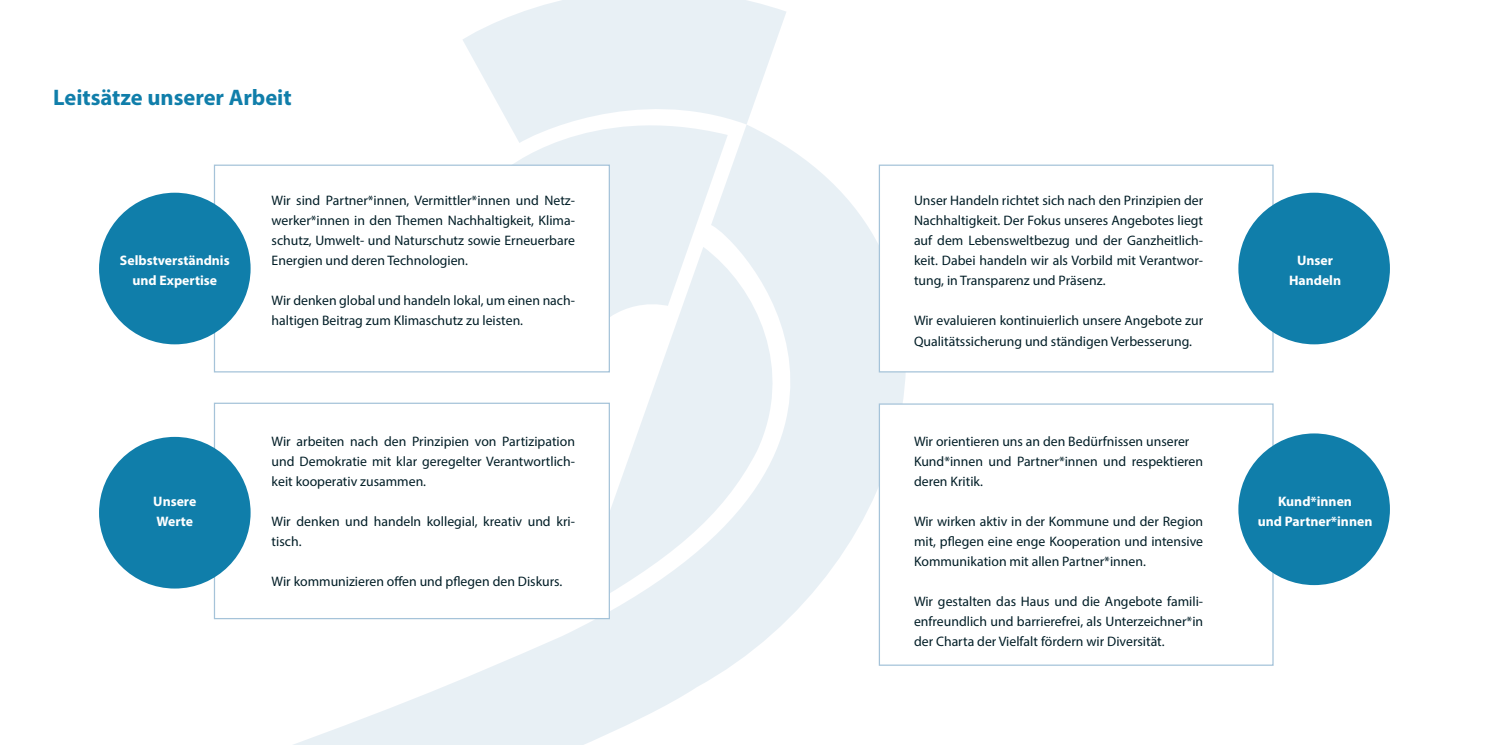
<style>
.page{position:relative;width:1489px;height:745px;background:#fff}
.page>*{position:absolute;margin:0;border:0;box-sizing:border-box;transform-origin:0 0}
.t1{font:700 22.5px "Myriad Pro";color:#107eaa}
.t2{font:13.75px/20px "Myriad Pro";color:#001d26;text-align:justify}
.t3{font:700 13.75px/20px "Myriad Pro";color:#fff;text-align:center}
</style>
<div class="page">
<svg style="left:199px;top:0;width:728px;height:744px"></svg>
<div style="left:214px;top:164px;width:396px;height:208px;background:#fff;border:1px solid #a5c3d9"></div>
<div style="left:214px;top:402px;width:396px;height:216px;background:#fff;border:1px solid #a5c3d9"></div>
<div style="left:878px;top:164px;width:395px;height:208px;background:#fff;border:1px solid #a5c3d9"></div>
<div style="left:878px;top:403px;width:395px;height:262px;background:#fff;border:1px solid #a5c3d9"></div>
<div style="left:99px;top:192px;width:151px;height:152px;background:#107eaa;border-radius:50%"></div>
<div style="left:1238px;top:192px;width:151px;height:152px;background:#107eaa;border-radius:50%"></div>
<div style="left:99px;top:436px;width:151px;height:152px;background:#107eaa;border-radius:50%"></div>
<div style="left:1238px;top:433px;width:151px;height:151px;background:#107eaa;border-radius:50%"></div>
<h1 class="t1" style="left:53px;top:83px;width:240px">Leitsätze unserer Arbeit</h1>
<p class="t2" style="left:272px;top:190px;width:305px">Wir sind Partner*innen, Vermittler*innen und Netz&shy;werker*innen in den Themen Nachhaltigkeit, Klima&shy;schutz, Umwelt- und Naturschutz sowie Erneuerbare Energien und deren Technologien.</p>
<p class="t2" style="left:272px;top:290px;width:305px">Wir denken global und handeln lokal, um einen nach&shy;haltigen Beitrag zum Klimaschutz zu leisten.</p>
<p class="t2" style="left:914px;top:190px;width:291px">Unser Handeln richtet sich nach den Prinzipien der Nachhaltigkeit. Der Fokus unseres Angebotes liegt auf dem Lebensweltbezug und der Ganzheitlich&shy;keit. Dabei handeln wir als Vorbild mit Verantwor&shy;tung, in Transparenz und Präsenz.</p>
<p class="t2" style="left:914px;top:310px;width:291px">Wir evaluieren kontinuierlich unsere Angebote zur<br>Qualitätssicherung und ständigen Verbesserung.</p>
<p class="t3" style="left:120px;top:250px;width:111px">Selbstverständnis und Expertise</p>
<p class="t3" style="left:1288px;top:250px;width:54px">Unser<br>Handeln</p>
<p class="t2" style="left:914px;top:430px;width:290px;text-align:left">Wir orientieren uns an den Bedürfnissen unserer<br>Kund*innen und Partner*innen und respektieren deren Kritik.</p>
<p class="t2" style="left:914px;top:510px;width:291px">Wir wirken aktiv in der Kommune und der Region mit, pflegen eine enge Kooperation und intensive Kommunikation mit allen Partner*innen.</p>
<p class="t2" style="left:914px;top:590px;width:291px">Wir gestalten das Haus und die Angebote famili&shy;enfreundlich und barrierefrei, als Unterzeichner*in der Charta der Vielfalt fördern wir Diversität.</p>
<p class="t2" style="left:272px;top:430px;width:305px">Wir arbeiten nach den Prinzipien von Partizipation und Demokratie mit klar geregelter Verantwortlich&shy;keit kooperativ zusammen.</p>
<p class="t2" style="left:272px;top:510px;width:305px">Wir denken und handeln kollegial, kreativ und kri&shy;tisch.</p>
<p class="t2" style="left:272px;top:570px;width:292px">Wir kommunizieren offen und pflegen den Diskurs.</p>
<p class="t3" style="left:153px;top:490px;width:45px;text-align:left">Unsere<br>Werte</p>
<p class="t3" style="left:1257px;top:490px;width:116px">Kund*innen<br>und Partner*innen</p>
</div>
